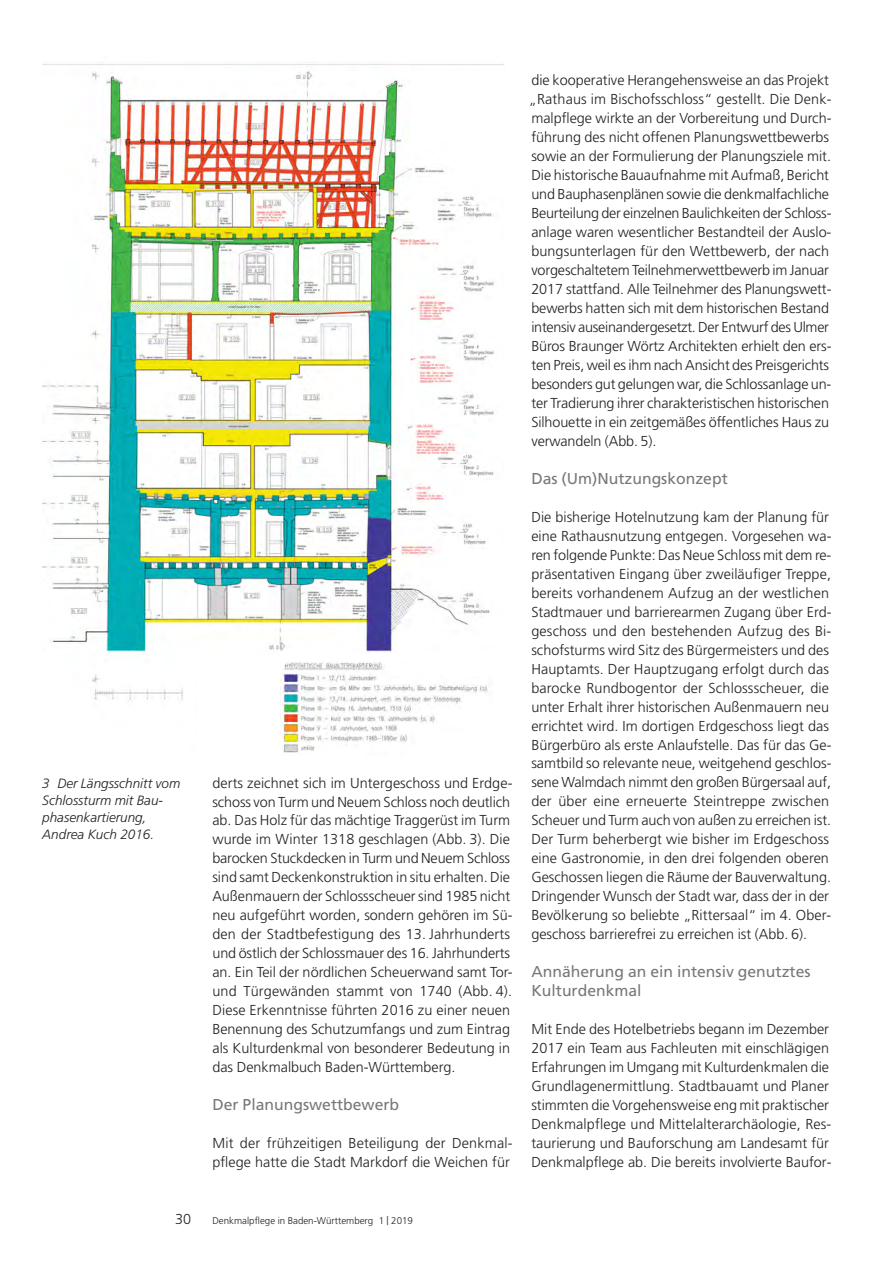
<style>
.page{position:relative;width:893px;height:1263px;background:#fff}
.page>*{position:absolute;margin:0;border:0;box-sizing:border-box;transform-origin:0 0}
.t1{font:15.75px/19px "Frutiger";color:#77787b}
.t2{font:300 14.4px/19px "Frutiger";color:#231f20}
.t3{font:italic 300 13.5px/17.2px "Frutiger";color:#231f20}
.t4{font:300 9.75px "Frutiger";color:#231f20}
.s1{font-size:12px}
</style>
<div class="page">
<img style="left:42px;top:64px;width:462px;height:636px">
<img style="left:280px;top:661px;width:212px;height:92px">
<p class="t3" style="left:42px;top:775px;width:139px">3 Der Längsschnitt vom<br>Schlossturm mit Bau - phasenkartierung,<br>Andrea Kuch 2016.</p>
<p class="t2" style="left:175px;top:1211px;width:18px">30</p>
<p class="t2" style="left:212px;top:774px;width:302px">derts zeichnet sich im Untergeschoss und Erdge&shy;schoss von Turm und Neuem Schloss noch deutlich ab. Das Holz für das mächtige Traggerüst im Turm wurde im Winter 1318 geschlagen (Abb. 3). Die barocken Stuckdecken in Turm und Neuem Schloss sind samt Deckenkonstruktion in situ erhalten. Die Außenmauern der Schlossscheuer sind 1985 nicht neu aufgeführt worden, sondern gehören im Sü&shy;den der Stadtbefestigung des 13. Jahrhunderts und östlich der Schlossmauer des 16. Jahrhunderts an. Ein Teil der nördlichen Scheuerwand samt Tor&shy;und Türgewänden stammt von 1740 (Abb. 4).<br>Diese Erkenntnisse führten 2016 zu einer neuen Benennung des Schutzumfangs und zum Eintrag als Kulturdenkmal von besonderer Bedeutung in das Denkmalbuch Baden-Württemberg.</p>
<p class="t1" style="left:212px;top:1096px;width:188px">Der Planungswettbewerb</p>
<p class="t2" style="left:212px;top:1135px;width:302px">Mit der frühzeitigen Beteiligung der Denkmal&shy;pflege hatte die Stadt Markdorf die Weichen für</p>
<p class="t4" style="left:212px;top:1217px;width:202px">Denkmalpflege in Baden-Württemberg 1 <span class="s1">|</span> 2019</p>
<p class="t2" style="left:529px;top:72px;width:304px">die kooperative Herangehensweise an das Projekt „Rathaus im Bischofsschloss“ gestellt. Die Denk&shy;malpflege wirkte an der Vorbereitung und Durch&shy;führung des nicht offenen Planungswettbewerbs sowie an der Formulierung der Planungsziele mit.<br>Die historische Bauaufnahme mit Aufmaß, Bericht und Bauphasenplänen sowie die denkmalfachliche Beurteilung der einzelnen Baulichkeiten der Schloss&shy;anlage waren wesentlicher Bestandteil der Auslo&shy;bungsunterlagen für den Wettbewerb, der nach vorgeschaltetem Teilnehmerwettbewerb im Januar 2017 stattfand. Alle Teilnehmer des Planungswett&shy;bewerbs hatten sich mit dem historischen Bestand intensiv auseinandergesetzt. Der Entwurf des Ulmer Büros Braunger Wörtz Architekten erhielt den ers&shy;ten Preis, weil es ihm nach Ansicht des Preisgerichts besonders gut gelungen war, die Schlossanlage un&shy;ter Tradierung ihrer charakteristischen historischen Silhouette in ein zeitgemäßes öffentliches Haus zu verwandeln (Abb. 5).</p>
<p class="t1" style="left:531px;top:470px;width:198px">Das (Um)Nutzungskonzept</p>
<p class="t2" style="left:531px;top:508px;width:302px">Die bisherige Hotelnutzung kam der Planung für eine Rathausnutzung entgegen. Vorgesehen wa&shy;ren folgende Punkte: Das Neue Schloss mit dem re&shy;präsentativen Eingang über zweiläufiger Treppe, bereits vorhandenem Aufzug an der westlichen Stadtmauer und barrierearmen Zugang über Erd&shy;geschoss und den bestehenden Aufzug des Bi&shy;schofsturms wird Sitz des Bürgermeisters und des Hauptamts. Der Hauptzugang erfolgt durch das barocke Rundbogentor der Schlossscheuer, die unter Erhalt ihrer historischen Außenmauern neu errichtet wird. Im dortigen Erdgeschoss liegt das Bürgerbüro als erste Anlaufstelle. Das für das Ge&shy;samtbild so relevante neue, weitgehend geschlos - sene Walmdach nimmt den großen Bürgersaal auf, der über eine erneuerte Steintreppe zwischen Scheuer und Turm auch von außen zu erreichen ist.<br>Der Turm beherbergt wie bisher im Erdgeschoss eine Gastronomie, in den drei folgenden oberen Geschossen liegen die Räume der Bauverwaltung.<br>Dringender Wunsch der Stadt war, dass der in der Bevölkerung so beliebte „Rittersaal“ im 4. Ober&shy;geschoss barrierefrei zu erreichen ist (Abb. 6).</p>
<p class="t1" style="left:531px;top:964px;width:281px">Annäherung an ein intensiv genutztes<br>Kulturdenkmal</p>
<p class="t2" style="left:531px;top:1021px;width:302px">Mit Ende des Hotelbetriebs begann im Dezember 2017 ein Team aus Fachleuten mit einschlägigen Erfahrungen im Umgang mit Kulturdenkmalen die Grundlagenermittlung. Stadtbauamt und Planer stimmten die Vorgehensweise eng mit praktischer Denkmalpflege und Mittelalterarchäologie, Res&shy;taurierung und Bauforschung am Landesamt für Denkmalpflege ab. Die bereits involvierte Baufor-</p>
</div>
